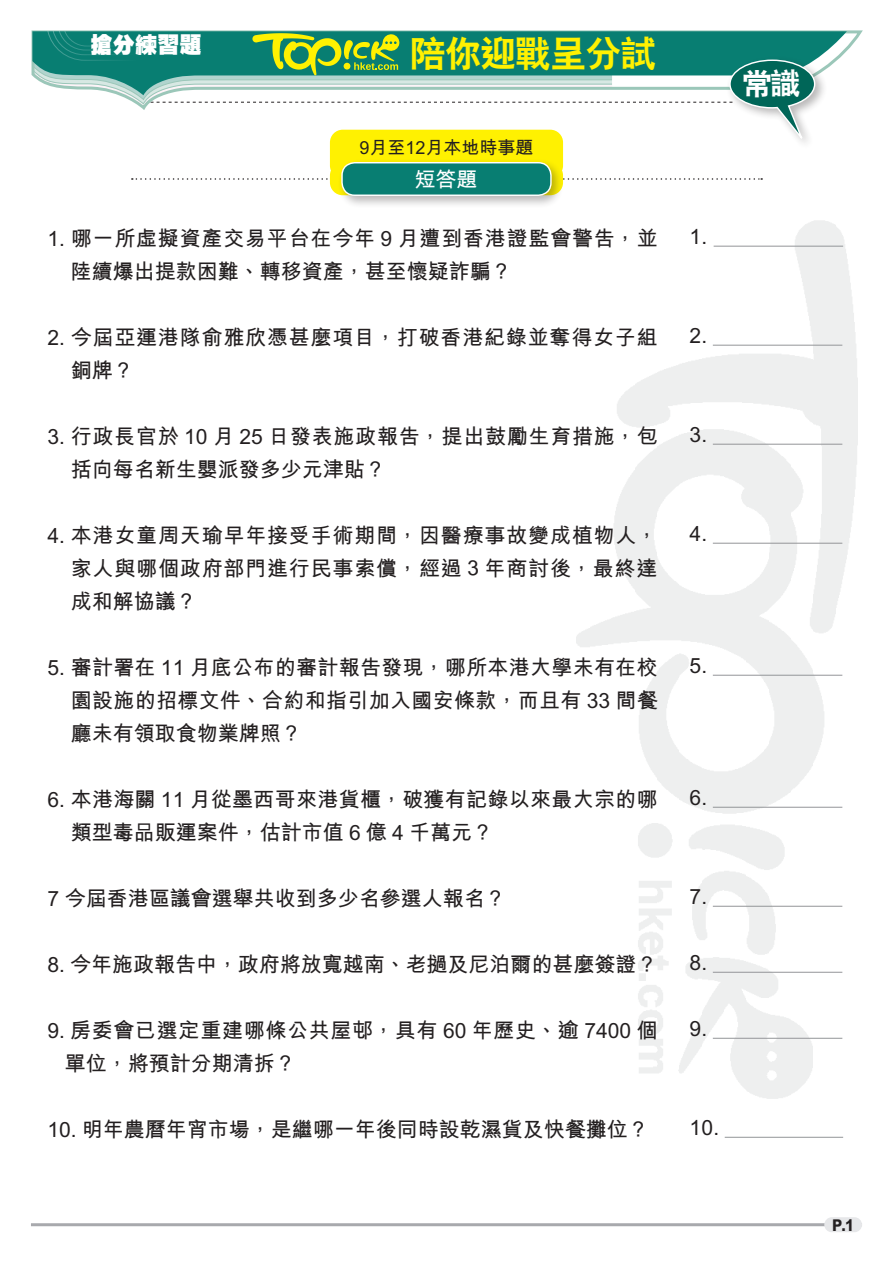
<style>
.page{position:relative;width:893px;height:1263px;background:#fff}
.page>*{position:absolute;margin:0;border:0;box-sizing:border-box;transform-origin:0 0}
.小題eq{font:36px "C Hei 2 Xbold HKSCS";letter-spacing:-.025em;color:#fff101}
.內文{font:30px "C Hei 2 Xbold HKSCS";color:#fff}
.小題{font:22.2px "C Hei Ultra Bold HKSCS";color:#fff}
.Ex_Questions{font:21px/33px "M Hei Bold HKSCS";letter-spacing:.015em;color:#231f20;text-align:justify}
.Ex_Questions-2{font:21px/33px "M Hei Bold HKSCS";letter-spacing:.035em;color:#231f20}
.Ex_Questions-3{font:21px/33px "M Hei Bold HKSCS";letter-spacing:.04em;color:#231f20}
.增值題et{font:21px "M Hei Bold HKSCS";color:#fff}
.Ex_Questions-4{font:18px "M Hei Bold HKSCS";color:#231f20}
.t1{font:16.2px "M Hei Xbold HKSCS";color:#231f20;scale:.9 1}
</style>
<div class="page">
<svg style="left:816px;top:31px;width:31px;height:37px"></svg>
<div style="left:726px;top:56px;width:101px;height:94px;background:#231f20;opacity:.32"></div>
<svg style="left:31px;top:30px;width:785px;height:117px"></svg>
<div style="left:330px;top:130px;width:233px;height:48px;background:#fff101;border-radius:13px"></div>
<svg style="left:132px;top:178px;width:630px;height:2px"></svg>
<div style="left:330px;top:163px;width:233px;height:32px;background:#fff101;border-radius:13px"></div>
<div style="left:337px;top:158px;width:227px;height:50px;background:#231f20;opacity:.32"></div>
<div style="left:342px;top:163px;width:209px;height:32px;background:#087e72;border-radius:13px"></div>
<div style="left:341px;top:162px;width:211px;height:34px;border:1px solid #fff;border-radius:13px"></div>
<hr style="left:31px;top:1223px;width:831px;height:3px;background:#a8a9ad">
<div style="left:824px;top:1217px;width:38px;height:15px;background:#e6e7e9;border-radius:7px"></div>
<hr style="left:714px;top:246px;width:129px;height:1px;background:#939598">
<hr style="left:713px;top:345px;width:129px;height:1px;background:#939598">
<hr style="left:713px;top:444px;width:129px;height:1px;background:#939598">
<hr style="left:713px;top:543px;width:129px;height:1px;background:#939598">
<hr style="left:713px;top:675px;width:129px;height:1px;background:#939598">
<hr style="left:713px;top:807px;width:129px;height:1px;background:#939598">
<hr style="left:713px;top:906px;width:129px;height:1px;background:#939598">
<hr style="left:713px;top:972px;width:129px;height:1px;background:#939598">
<hr style="left:713px;top:1038px;width:129px;height:1px;background:#939598">
<hr style="left:725px;top:1137px;width:118px;height:1px;background:#939598">
<p class="小題" style="left:91px;top:30px;width:113px">搶分練習題</p>
<p class="小題eq" style="left:410px;top:30px;width:248px">陪你迎戰呈分試</p>
<p class="Ex_Questions-4" style="left:359px;top:134px;width:176px">9月至12月本地時事題</p>
<p class="增值題et" style="left:414px;top:164px;width:64px">短答題</p>
<p class="Ex_Questions-3" style="left:71px;top:220px;width:588px;text-indent:-23px">1. 哪一所虛擬資產交易平台在今年 9 月遭到香港證監會警告，並陸續爆出提款困難、轉移資產，甚至懷疑詐騙？</p>
<p class="Ex_Questions-3" style="left:71px;top:319px;width:588px;text-indent:-23px">2. 今屆亞運港隊俞雅欣憑甚麼項目，打破香港紀錄並奪得女子組銅牌？</p>
<p class="Ex_Questions-2" style="left:71px;top:418px;width:588px;text-indent:-23px">3. 行政長官於 10 月 25 日發表施政報告，提出鼓勵生育措施，包括向每名新生嬰派發多少元津貼？</p>
<p class="Ex_Questions" style="left:71px;top:517px;width:588px;text-indent:-23px">4. 本港女童周天瑜早年接受手術期間，因醫療事故變成植物人，家人與哪個政府部門進行民事索償，經過３年商討後，最終達成和解協議？</p>
<p class="Ex_Questions" style="left:71px;top:649px;width:588px;text-indent:-23px">5. 審計署在 11 月底公布的審計報告發現，哪所本港大學未有在校園設施的招標文件、合約和指引加入國安條款，而且有 33 間餐廳未有領取食物業牌照？</p>
<p class="Ex_Questions" style="left:71px;top:781px;width:588px;text-indent:-23px">6. 本港海關 11 月從墨西哥來港貨櫃，破獲有記錄以來最大宗的哪類型毒品販運案件，估計市值 6 億 4 千萬元？</p>
<p class="Ex_Questions" style="left:47px;top:880px;width:460px">7 今屆香港區議會選舉共收到多少名參選人報名？</p>
<p class="Ex_Questions" style="left:47px;top:946px;width:612px">8. 今年施政報告中，政府將放寬越南、老撾及尼泊爾的甚麼簽證？</p>
<p class="Ex_Questions-2" style="left:65px;top:1012px;width:594px;text-indent:-18px">9. 房委會已選定重建哪條公共屋邨，具有 60 年歷史、逾 7400 個單位，將預計分期清拆？</p>
<p class="Ex_Questions" style="left:47px;top:1111px;width:603px">10. 明年農曆年宵市場，是繼哪一年後同時設乾濕貨及快餐攤位？</p>
<p class="內文" style="left:742px;top:64px;width:60px">常識</p>
<p class="Ex_Questions" style="left:690px;top:218px;width:19px">1.</p>
<p class="Ex_Questions" style="left:690px;top:317px;width:19px">2.</p>
<p class="Ex_Questions" style="left:690px;top:416px;width:19px">3.</p>
<p class="Ex_Questions" style="left:690px;top:515px;width:19px">4.</p>
<p class="Ex_Questions" style="left:690px;top:647px;width:19px">5.</p>
<p class="Ex_Questions" style="left:690px;top:779px;width:19px">6.</p>
<p class="Ex_Questions" style="left:690px;top:878px;width:19px">7.</p>
<p class="Ex_Questions" style="left:690px;top:944px;width:19px">8.</p>
<p class="Ex_Questions" style="left:690px;top:1010px;width:19px">9.</p>
<p class="Ex_Questions" style="left:690px;top:1109px;width:31px">10.</p>
<p class="t1" style="left:832px;top:1214px;width:26px">P.1</p>
</div>
